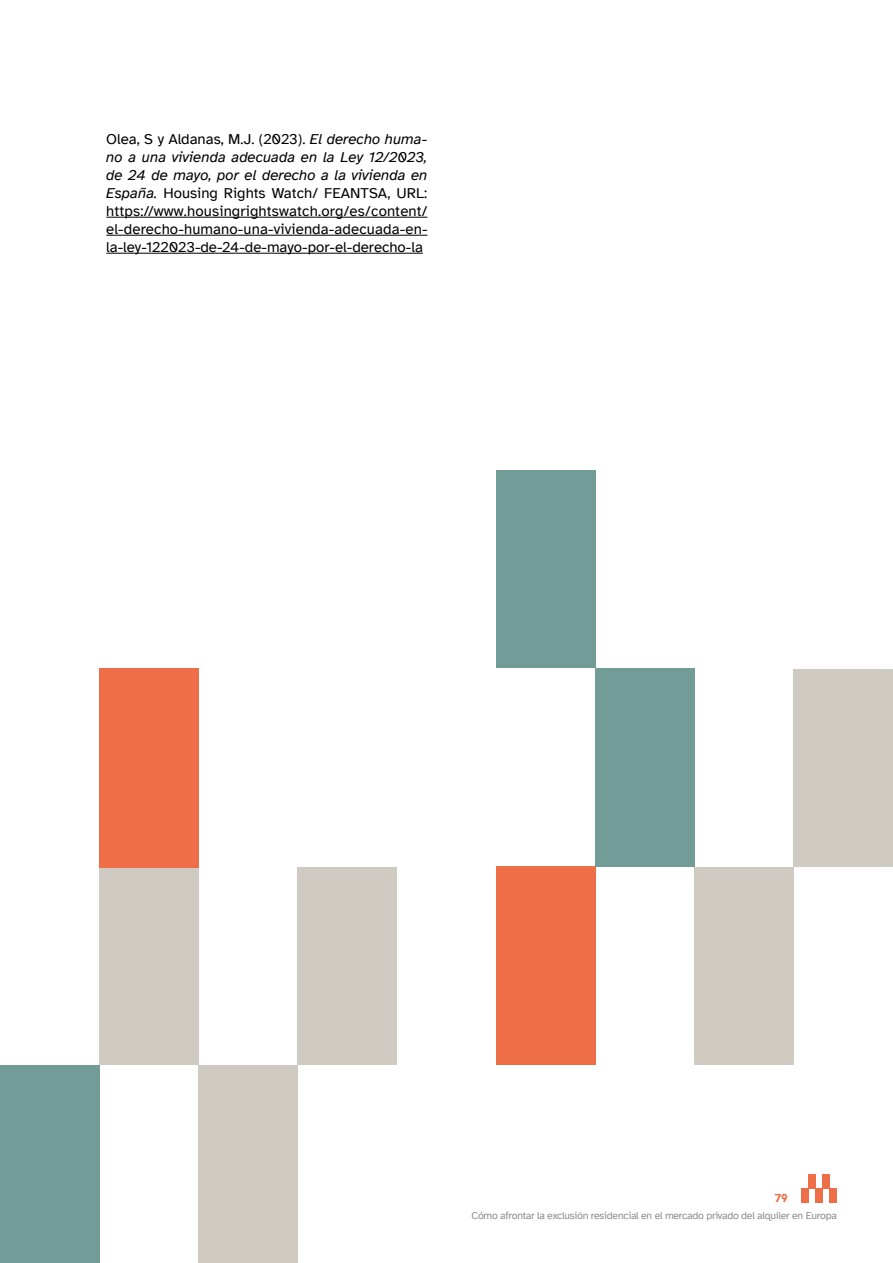
<style>
.page{position:relative;width:893px;height:1263px;background:#fff}
.page>*{position:absolute;margin:0;border:0;box-sizing:border-box;transform-origin:0 0}
.t1{font:15px/18px "Atkinson Hyperlegible";color:#000;text-align:justify}
.t2{font:700 12px "Atkinson Hyperlegible";color:#ed6e47}
.t3{font:10.5px "Atkinson Hyperlegible";letter-spacing:-.025em;color:#8e8c86}
.s1{font-style:italic}
</style>
<div class="page">
<div style="left:801px;top:1189px;width:7px;height:14px;background:#ed6e47"></div>
<div style="left:815px;top:1189px;width:7px;height:14px;background:#ed6e47"></div>
<div style="left:808px;top:1174px;width:7px;height:15px;background:#ed6e47"></div>
<div style="left:822px;top:1174px;width:8px;height:15px;background:#ed6e47"></div>
<div style="left:830px;top:1189px;width:7px;height:14px;background:#ed6e47"></div>
<hr style="left:106px;top:217px;width:321px;height:1px;background:#000">
<hr style="left:106px;top:235px;width:321px;height:1px;background:#000">
<hr style="left:106px;top:253px;width:317px;height:1px;background:#000">
<div style="left:496px;top:866px;width:99px;height:199px;background:#ed6e47"></div>
<div style="left:595px;top:668px;width:99px;height:199px;background:#729c97"></div>
<div style="left:99px;top:867px;width:99px;height:198px;background:#d0cbc2"></div>
<div style="left:99px;top:668px;width:99px;height:199px;background:#ed6e47"></div>
<div style="left:694px;top:867px;width:100px;height:198px;background:#d0cbc2"></div>
<div style="left:198px;top:1065px;width:100px;height:198px;background:#d0cbc2"></div>
<div style="left:0;top:1065px;width:99px;height:198px;background:#729c97"></div>
<div style="left:794px;top:669px;width:99px;height:198px;background:#d0cbc2"></div>
<div style="left:298px;top:867px;width:99px;height:198px;background:#d0cbc2"></div>
<div style="left:496px;top:470px;width:99px;height:198px;background:#729c97"></div>
<p class="t1" style="left:106px;top:130px;width:323px">Olea, S y Aldanas, M.J. (2023). <span class="s1">El derecho huma&shy;no a una vivienda adecuada en la Ley 12/2023, de 24 de mayo, por el derecho a la vivienda en España.</span> Housing Rights Watch/ FEANTSA, URL: https://www.housingrightswatch.org/es/content/ el-derecho-humano-una-vivienda-adecuada-en&shy;la-ley-122023-de-24-de-mayo-por-el-derecho-la</p>
<p class="t2" style="left:775px;top:1191px;width:15px">79</p>
<p class="t3" style="left:471px;top:1209px;width:367px">Cómo afrontar la exclusión residencial en el mercado privado del alquiler en Europa</p>
</div>
